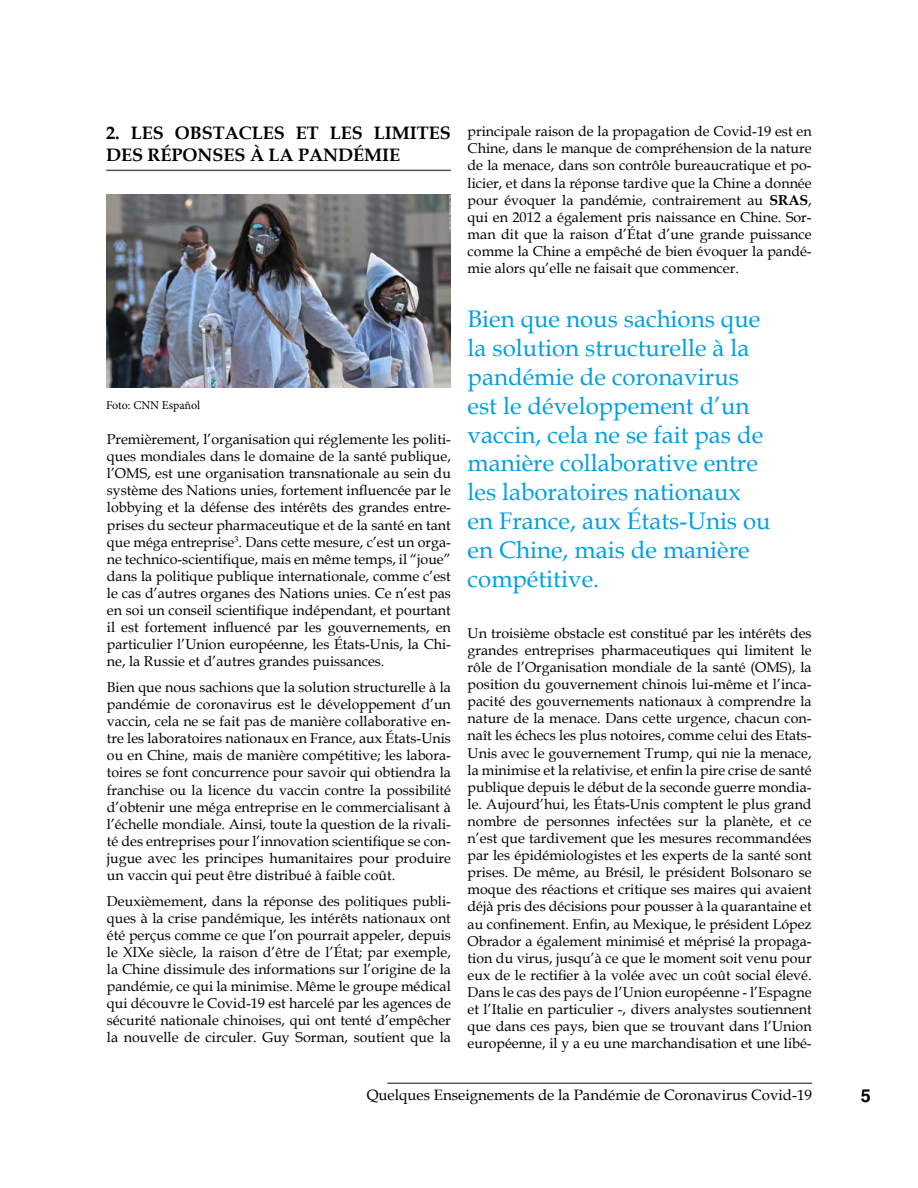
<style>
.page{position:relative;width:918px;height:1188px;background:#fff}
.page>*{position:absolute;margin:0;border:0;box-sizing:border-box;transform-origin:0 0}
.t1{font:24px/28.8px "Book Antiqua";color:#009fe3}
.t2{font:700 18px/21.6px "Book Antiqua";color:#000}
.t3{font:700 18px "Helvetica LT Std";color:#000}
.t4{font:15px "Book Antiqua";color:#000}
.t5{font:14.25px/17.1px "Book Antiqua";color:#000;text-align:justify}
.t6{font:12px "Minion Pro";letter-spacing:-.005em;color:#000}
.s1{font-weight:700}
</style>
<div class="page">
<hr style="left:387px;top:1083px;width:425px;height:1px;background:#575756">
<hr style="left:106px;top:170px;width:345px;height:1px;background:#575756">
<img style="left:106px;top:195px;width:345px;height:193px">
<p class="t2" style="left:106px;top:122px;width:346px">2. LES OBSTACLES ET LES LIMITES<br>DES RÉPONSES À LA PANDÉMIE</p>
<p class="t6" style="left:106px;top:398px;width:96px">Foto: CNN Español</p>
<p class="t5" style="left:107px;top:430px;width:346px">Premièrement, l’organisation qui réglemente les politi&shy;ques mondiales dans le domaine de la santé publique, l’OMS, est une organisation transnationale au sein du système des Nations unies, fortement influencée par le lobbying et la défense des intérêts des grandes entre&shy;prises du secteur pharmaceutique et de la santé en tant que méga entreprise<sup>3</sup>. Dans cette mesure, c’est un orga&shy;ne technico-scientifique, mais en même temps, il “joue” dans la politique publique internationale, comme c’est le cas d’autres organes des Nations unies. Ce n’est pas en soi un conseil scientifique indépendant, et pourtant il est fortement influencé par les gouvernements, en particulier l’Union européenne, les États-Unis, la Chi&shy;ne, la Russie et d’autres grandes puissances.</p>
<p class="t5" style="left:107px;top:678px;width:346px">Bien que nous sachions que la solution structurelle à la pandémie de coronavirus est le développement d’un vaccin, cela ne se fait pas de manière collaborative en&shy;tre les laboratoires nationaux en France, aux États-Unis ou en Chine, mais de manière compétitive; les labora&shy;toires se font concurrence pour savoir qui obtiendra la franchise ou la licence du vaccin contre la possibilité d’obtenir une méga entreprise en le commercialisant à l’échelle mondiale. Ainsi, toute la question de la rivali&shy;té des entreprises pour l’innovation scientifique se con&shy;jugue avec les principes humanitaires pour produire un vaccin qui peut être distribué à faible coût.</p>
<p class="t5" style="left:107px;top:892px;width:346px">Deuxièmement, dans la réponse des politiques publi&shy;ques à la crise pandémique, les intérêts nationaux ont été perçus comme ce que l’on pourrait appeler, depuis le XIXe siècle, la raison d’être de l’État; par exemple, la Chine dissimule des informations sur l’origine de la pandémie, ce qui la minimise. Même le groupe médical qui découvre le Covid-19 est harcelé par les agences de sécurité nationale chinoises, qui ont tenté d’empêcher la nouvelle de circuler. Guy Sorman, soutient que la</p>
<p class="t5" style="left:468px;top:123px;width:346px">principale raison de la propagation de Covid-19 est en Chine, dans le manque de compréhension de la nature de la menace, dans son contrôle bureaucratique et po&shy;licier, et dans la réponse tardive que la Chine a donnée pour évoquer la pandémie, contrairement au <span class="s1">SRAS</span>, qui en 2012 a également pris naissance en Chine. Sor&shy;man dit que la raison d’État d’une grande puissance comme la Chine a empêché de bien évoquer la pandé&shy;mie alors qu’elle ne faisait que commencer.</p>
<p class="t1" style="left:468px;top:304px;width:305px">Bien que nous sachions que la solution structurelle à la pandémie de coronavirus est le développement d’un vaccin, cela ne se fait pas de manière collaborative entre les laboratoires nationaux en France, aux États-Unis ou en Chine, mais de manière compétitive.</p>
<p class="t5" style="left:468px;top:624px;width:346px">Un troisième obstacle est constitué par les intérêts des grandes entreprises pharmaceutiques qui limitent le rôle de l’Organisation mondiale de la santé (OMS), la position du gouvernement chinois lui-même et l’inca&shy;pacité des gouvernements nationaux à comprendre la nature de la menace. Dans cette urgence, chacun con&shy;naît les échecs les plus notoires, comme celui des Etats-Unis avec le gouvernement Trump, qui nie la menace, la minimise et la relativise, et enfin la pire crise de santé publique depuis le début de la seconde guerre mondia&shy;le. Aujourd’hui, les États-Unis comptent le plus grand nombre de personnes infectées sur la planète, et ce n’est que tardivement que les mesures recommandées par les épidémiologistes et les experts de la santé sont prises. De même, au Brésil, le président Bolsonaro se moque des réactions et critique ses maires qui avaient déjà pris des décisions pour pousser à la quarantaine et au confinement. Enfin, au Mexique, le président López Obrador a également minimisé et méprisé la propaga&shy;tion du virus, jusqu’à ce que le moment soit venu pour eux de le rectifier à la volée avec un coût social élevé.<br>Dans le cas des pays de l’Union européenne - l’Espagne et l’Italie en particulier -, divers analystes soutiennent que dans ces pays, bien que se trouvant dans l’Union européenne, il y a eu une marchandisation et une libé-</p>
<p class="t4" style="left:367px;top:1085px;width:447px">Quelques Enseignements de la Pandémie de Coronavirus Covid-19</p>
<p class="t3" style="left:861px;top:1085px;width:12px">5</p>
</div>
